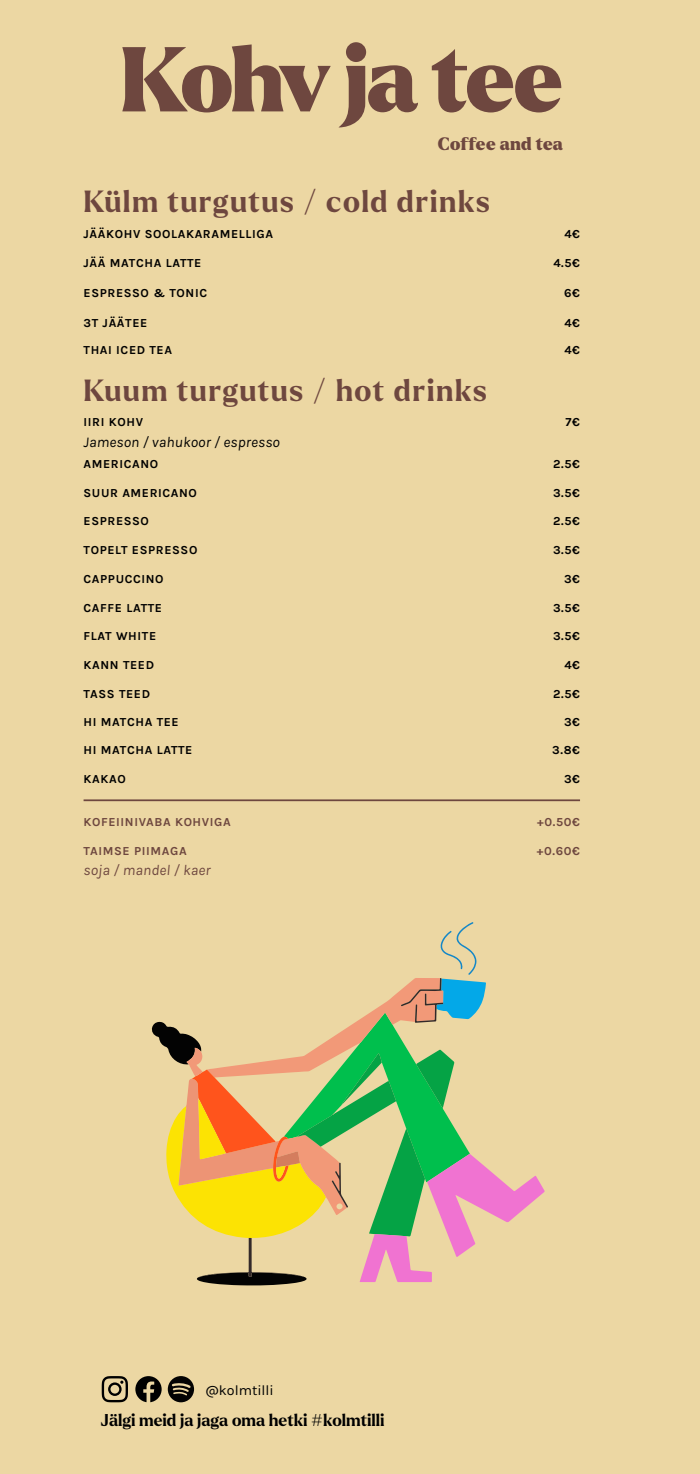
<style>
.page{position:relative;width:700px;height:1474px;background:#fff}
.page>*{position:absolute;margin:0;border:0;box-sizing:border-box;transform-origin:0 0}
.t1{font:900 89.25px "Larken";letter-spacing:-.035em;color:#6e473f}
.t2{font:700 29.75px "Larken";letter-spacing:.05em;color:#6e473f}
.t3{font:900 17.5px "Larken";letter-spacing:.01em;color:#6e473f}
.t4{font:700 16.62px "Larken";color:#000}
.t5{font:italic 200 14.88px "Karla";letter-spacing:.01em;color:#000}
.t6{font:italic 200 14.88px "Karla";letter-spacing:.01em;color:#6e473f}
.t7{font:14.17px "Karla";color:#000}
.t8{font:700 12.25px "Karla";letter-spacing:.05em;color:#000}
.t9{font:700 12.25px "Karla";letter-spacing:.05em;color:#6e473f}
</style>
<div class="page">
<div style="left:0;top:0;width:699px;height:1473px;background:#ecd7a3"></div>
<svg style="left:102px;top:1376px;width:26px;height:26px"></svg>
<svg style="left:135px;top:1376px;width:27px;height:26px"></svg>
<svg style="left:168px;top:1376px;width:26px;height:26px"></svg>
<hr style="left:84px;top:799px;width:496px;height:2px;background:#6e473f">
<svg style="left:151px;top:922px;width:393px;height:363px"></svg>
<h1 class="t1" style="left:119px;top:22px;width:445px">Kohv ja tee</h1>
<h3 class="t3" style="left:438px;top:132px;width:127px">Coffee and tea</h3>
<h2 class="t2" style="left:84px;top:182px;width:408px">Külm turgutus / cold drinks</h2>
<p class="t8" style="left:84px;top:226px;width:191px">JÄÄKOHV SOOLAKARAMELLIGA</p>
<p class="t8" style="left:84px;top:256px;width:119px">JÄÄ MATCHA LATTE</p>
<p class="t8" style="left:84px;top:286px;width:125px">ESPRESSO &amp; TONIC</p>
<p class="t8" style="left:84px;top:316px;width:65px">3T JÄÄTEE</p>
<p class="t8" style="left:84px;top:343px;width:90px">THAI ICED TEA</p>
<h2 class="t2" style="left:84px;top:370px;width:405px">Kuum turgutus / hot drinks</h2>
<p class="t8" style="left:84px;top:415px;width:61px">IIRI KOHV</p>
<p class="t5" style="left:84px;top:433px;width:198px">Jameson / vahukoor / espresso</p>
<p class="t8" style="left:84px;top:457px;width:76px">AMERICANO</p>
<p class="t8" style="left:84px;top:485px;width:115px">SUUR AMERICANO</p>
<p class="t8" style="left:84px;top:514px;width:67px">ESPRESSO</p>
<p class="t8" style="left:84px;top:543px;width:115px">TOPELT ESPRESSO</p>
<p class="t8" style="left:84px;top:571px;width:81px">CAPPUCCINO</p>
<p class="t8" style="left:84px;top:600px;width:80px">CAFFE LATTE</p>
<p class="t8" style="left:84px;top:629px;width:74px">FLAT WHITE</p>
<p class="t8" style="left:84px;top:657px;width:72px">KANN TEED</p>
<p class="t8" style="left:84px;top:686px;width:68px">TASS TEED</p>
<p class="t8" style="left:84px;top:715px;width:97px">HI MATCHA TEE</p>
<p class="t8" style="left:84px;top:743px;width:110px">HI MATCHA LATTE</p>
<p class="t8" style="left:84px;top:771px;width:44px">KAKAO</p>
<p class="t9" style="left:84px;top:815px;width:149px">KOFEIINIVABA KOHVIGA</p>
<p class="t9" style="left:84px;top:843px;width:105px">TAIMSE PIIMAGA</p>
<p class="t6" style="left:84px;top:861px;width:128px">soja / mandel / kaer</p>
<p class="t8" style="left:564px;top:226px;width:17px">4€</p>
<p class="t8" style="left:553px;top:256px;width:28px">4.5€</p>
<p class="t8" style="left:564px;top:286px;width:17px">6€</p>
<p class="t8" style="left:564px;top:316px;width:17px">4€</p>
<p class="t8" style="left:564px;top:343px;width:17px">4€</p>
<p class="t8" style="left:565px;top:415px;width:16px">7€</p>
<p class="t8" style="left:553px;top:457px;width:28px">2.5€</p>
<p class="t8" style="left:553px;top:485px;width:28px">3.5€</p>
<p class="t8" style="left:553px;top:514px;width:28px">2.5€</p>
<p class="t8" style="left:553px;top:543px;width:28px">3.5€</p>
<p class="t8" style="left:564px;top:571px;width:17px">3€</p>
<p class="t8" style="left:553px;top:600px;width:28px">3.5€</p>
<p class="t8" style="left:553px;top:629px;width:28px">3.5€</p>
<p class="t8" style="left:564px;top:657px;width:17px">4€</p>
<p class="t8" style="left:553px;top:686px;width:28px">2.5€</p>
<p class="t8" style="left:564px;top:715px;width:17px">3€</p>
<p class="t8" style="left:552px;top:743px;width:29px">3.8€</p>
<p class="t8" style="left:564px;top:771px;width:17px">3€</p>
<p class="t9" style="left:537px;top:815px;width:44px">+0.50€</p>
<p class="t9" style="left:537px;top:843px;width:45px">+0.60€</p>
<p class="t7" style="left:205px;top:1381px;width:70px">@kolmtilli</p>
<h3 class="t4" style="left:101px;top:1409px;width:285px">Jälgi meid ja jaga oma hetki #kolmtilli</h3>
</div>
